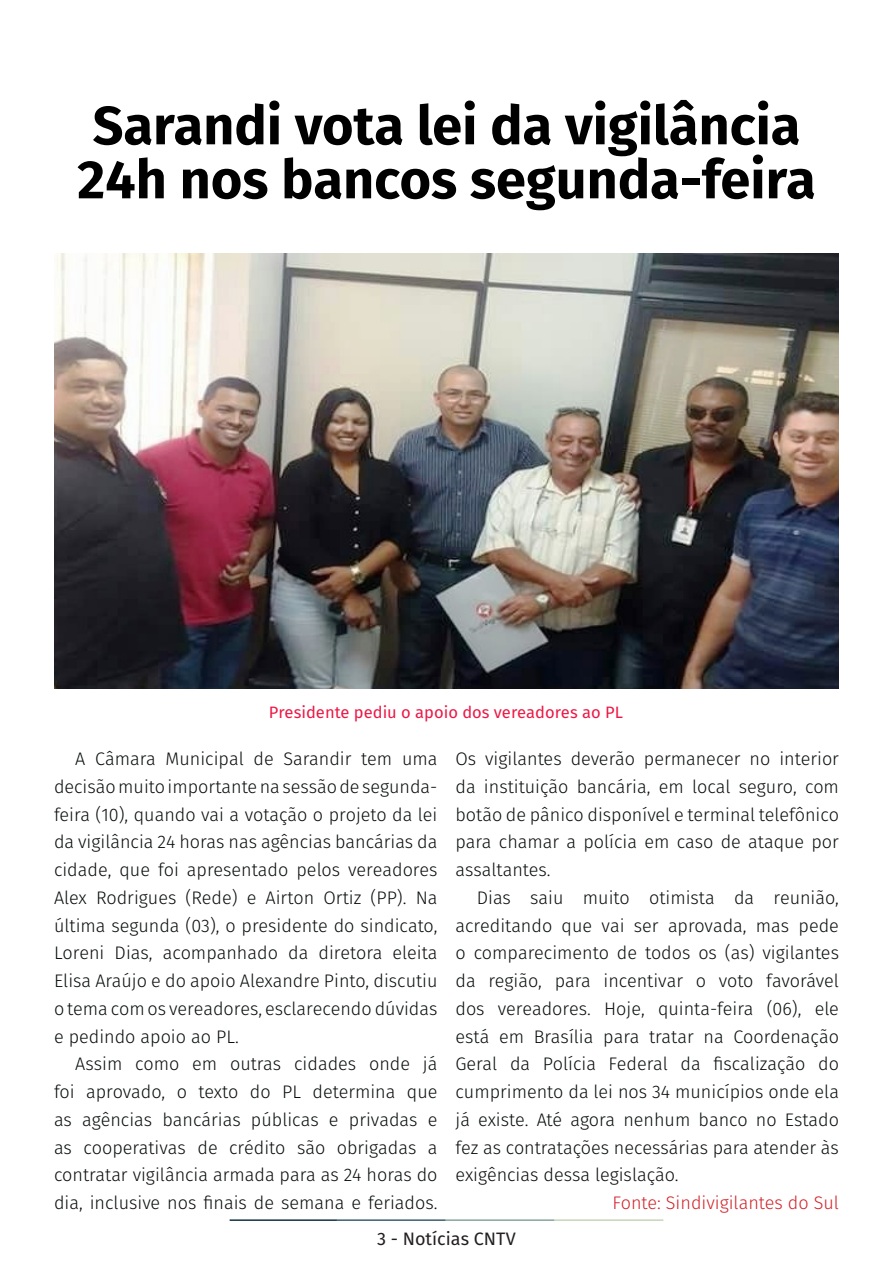
<style>
.page{position:relative;width:893px;height:1263px;background:#fff}
.page>*{position:absolute;margin:0;border:0;box-sizing:border-box;transform-origin:0 0}
.t1{font:700 54px/54px "Fira Sans";color:#000001}
.t2{font:300 18.15px/27.8px "Fira Sans";color:#080d0b;text-align:justify}
.t3{font:300 18.15px "Fira Sans";color:#d1232a}
.t4{font:18px "Fira Sans";color:#231f20}
.t5{font:16.5px "Fira Sans";color:#ed1845}
</style>
<div class="page">
<hr style="left:230px;top:1219px;width:107px;height:2px;background:#0e323f">
<hr style="left:337px;top:1219px;width:109px;height:2px;background:#3a5f6d">
<hr style="left:446px;top:1219px;width:109px;height:2px;background:#87a59a">
<hr style="left:555px;top:1219px;width:108px;height:2px;background:#c6d5b7">
<img style="left:54px;top:253px;width:784px;height:436px">
<p class="t1" style="left:77px;top:95px;width:740px">Sarandi vota lei da vigilância<br>24h nos bancos segunda-feira</p>
<p class="t5" style="left:269px;top:700px;width:356px">Presidente pediu o apoio dos vereadores ao PL</p>
<p class="t2" style="left:54px;top:745px;width:385px;text-indent:21px">A Câmara Municipal de Sarandir tem uma decisão muito importante na sessão de segunda&shy;feira (10), quando vai a votação o projeto da lei da vigilância 24 horas nas agências bancárias da cidade, que foi apresentado pelos vereadores Alex Rodrigues (Rede) e Airton Ortiz (PP). Na última segunda (03), o presidente do sindicato, Loreni Dias, acompanhado da diretora eleita Elisa Araújo e do apoio Alexandre Pinto, discutiu o tema com os vereadores, esclarecendo dúvidas e pedindo apoio ao PL.</p>
<p class="t2" style="left:54px;top:1050px;width:385px;text-indent:21px">Assim como em outras cidades onde já foi aprovado, o texto do PL determina que as agências bancárias públicas e privadas e as cooperativas de crédito são obrigadas a contratar vigilância armada para as 24 horas do dia, inclusive nos finais de semana e feriados.</p>
<p class="t2" style="left:455px;top:745px;width:385px">Os vigilantes deverão permanecer no interior da instituição bancária, em local seguro, com botão de pânico disponível e terminal telefônico para chamar a polícia em caso de ataque por assaltantes.</p>
<p class="t2" style="left:455px;top:884px;width:385px;text-indent:21px">Dias saiu muito otimista da reunião, acreditando que vai ser aprovada, mas pede o comparecimento de todos os (as) vigilantes da região, para incentivar o voto favorável dos vereadores. Hoje, quinta-feira (06), ele está em Brasília para tratar na Coordenação Geral da Polícia Federal da fiscalização do cumprimento da lei nos 34 municípios onde ela já existe. Até agora nenhum banco no Estado fez as contratações necessárias para atender às exigências dessa legislação.</p>
<p class="t3" style="left:612px;top:1190px;width:228px">Fonte: Sindivigilantes do Sul</p>
<p class="t4" style="left:377px;top:1225px;width:140px">3 - Notícias CNTV</p>
</div>
